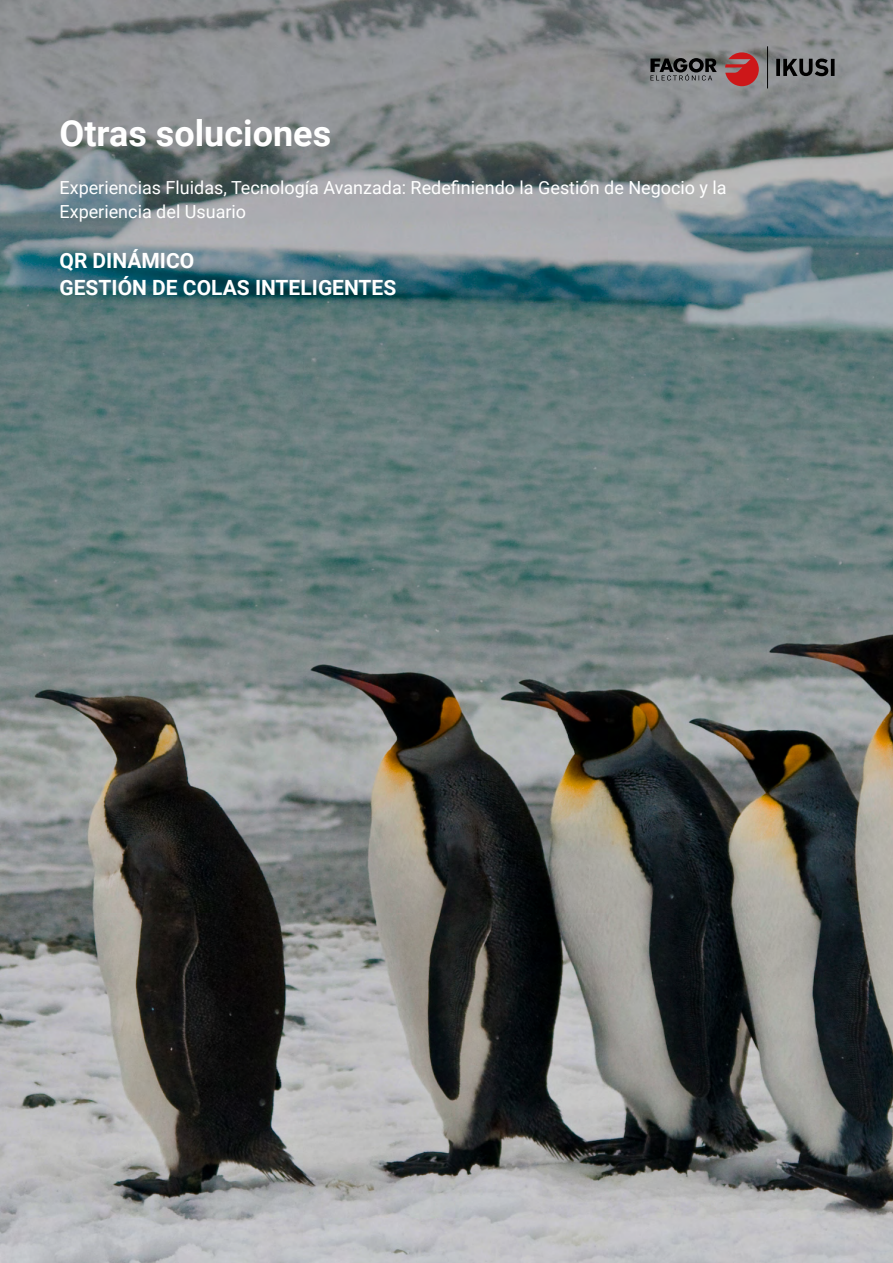
<style>
.page{position:relative;width:893px;height:1263px;background:#fff}
.page>*{position:absolute;margin:0;border:0;box-sizing:border-box;transform-origin:0 0}
.t1{font:700 36px "Roboto";color:#fff}
.t2{font:700 21px/27px "Roboto";color:#fff}
.t3{font:18px/24px "Roboto";color:#fff}
</style>
<div class="page">
<img style="left:0;top:0;width:893px;height:1263px">
<svg style="left:725px;top:52px;width:34px;height:34px"></svg>
<svg style="left:650px;top:58px;width:67px;height:23px;background:#535455"></svg>
<svg style="left:776px;top:59px;width:4px;height:17px"></svg>
<svg style="left:783px;top:59px;width:45px;height:17px"></svg>
<svg style="left:831px;top:59px;width:4px;height:17px"></svg>
<hr style="left:767px;top:46px;width:1px;height:42px;background:#000">
<h1 class="t1" style="left:60px;top:108px;width:273px">Otras soluciones</h1>
<p class="t3" style="left:60px;top:175px;width:669px">Experiencias Fluidas, Tecnología Avanzada: Redefiniendo la Gestión de Negocio y la<br>Experiencia del Usuario</p>
<p class="t2" style="left:60px;top:246px;width:338px">QR DINÁMICO<br>GESTIÓN DE COLAS INTELIGENTES</p>
</div>
